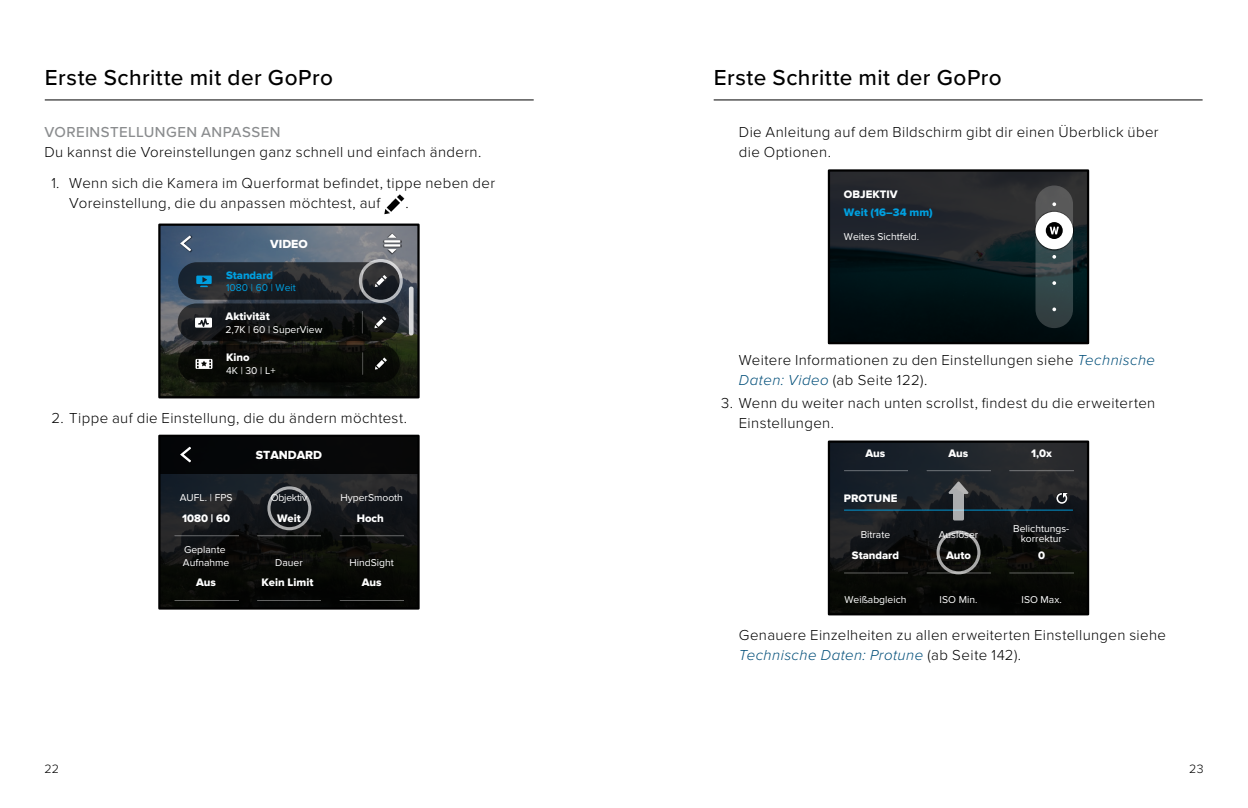
<style>
.page{position:relative;width:1248px;height:808px;background:#fff}
.page>*{position:absolute;margin:0;border:0;box-sizing:border-box;transform-origin:0 0}
.t1{font:500 22.5px "Proxima Nova";letter-spacing:.02em;color:#000}
.t2{font:300 15px/20px "Proxima Nova";letter-spacing:.025em;color:#000}
.t3{font:500 15px "Proxima Nova";letter-spacing:.035em;color:#8a8c8e}
.t4{font:300 12.5px "Proxima Nova";color:#000}
.t5{font:12.25px "Proxima Nova Extrabld";letter-spacing:-.005em;color:#fff}
.t6{font:11.25px "Proxima Nova Extrabld";color:#fff}
.t7{font:11.25px "Proxima Nova Extrabld";letter-spacing:-.005em;color:#009fdf}
.t8{font:10.25px/12.8px "Proxima Nova";color:#fff}
.t9{font:10.25px "Proxima Nova";color:#009fdf}
.s1{font-style:italic;color:#004e79}
</style>
<div class="page">
<svg style="left:384px;top:194px;width:20px;height:20px"></svg>
<svg style="left:161px;top:262px;width:243px;height:133px;background:#292f2e"></svg>
<svg style="left:178px;top:345px;width:184px;height:37px;background:#0a0b07"></svg>
<div style="left:362px;top:345px;width:37px;height:37px;background:#090a06"></div>
<svg style="left:375px;top:357px;width:12px;height:13px"></svg>
<svg style="left:362px;top:352px;width:1px;height:23px"></svg>
<svg style="left:195px;top:359px;width:17px;height:10px"></svg>
<svg style="left:178px;top:303px;width:183px;height:38px;background:#141618"></svg>
<svg style="left:361px;top:303px;width:38px;height:38px"></svg>
<svg style="left:374px;top:316px;width:12px;height:12px"></svg>
<svg style="left:361px;top:311px;width:1px;height:22px"></svg>
<svg style="left:195px;top:318px;width:17px;height:10px"></svg>
<svg style="left:178px;top:262px;width:184px;height:38px;background:#242a31"></svg>
<svg style="left:362px;top:262px;width:37px;height:38px"></svg>
<svg style="left:375px;top:275px;width:12px;height:12px"></svg>
<svg style="left:196px;top:276px;width:16px;height:11px"></svg>
<svg style="left:161px;top:227px;width:243px;height:35px;background:#5d6e82"></svg>
<hr style="left:174px;top:261px;width:229px;height:1px;background:#fff">
<img style="left:383px;top:233px;width:18px;height:21px">
<svg style="left:384px;top:234px;width:16px;height:19px"></svg>
<img style="left:179px;top:234px;width:13px;height:18px">
<svg style="left:180px;top:236px;width:11px;height:15px"></svg>
<svg style="left:404px;top:227px;width:12px;height:168px;background:#474c4a"></svg>
<hr style="left:409px;top:287px;width:4px;height:48px;background:#d6d7da">
<div style="left:158px;top:224px;width:261px;height:174px;border:2px solid #000"></div>
<div style="left:359px;top:259px;width:44px;height:44px;border:3px solid #fff;border-radius:50%"></div>
<svg style="left:161px;top:473px;width:255px;height:134px;background:#111314"></svg>
<hr style="left:339px;top:600px;width:64px;height:1px;background:#fff">
<hr style="left:257px;top:600px;width:64px;height:1px;background:#fff">
<hr style="left:174px;top:600px;width:64px;height:1px;background:#fff">
<hr style="left:339px;top:535px;width:64px;height:1px;background:#fff">
<hr style="left:257px;top:535px;width:64px;height:1px;background:#fff">
<hr style="left:174px;top:535px;width:64px;height:1px;background:#fff">
<div style="left:159px;top:436px;width:259px;height:37px;background:#050708"></div>
<svg style="left:180px;top:447px;width:11px;height:15px"></svg>
<div style="left:158px;top:435px;width:261px;height:175px;border:2px solid #000"></div>
<div style="left:267px;top:486px;width:44px;height:44px;border:3px solid #fff;border-radius:50%"></div>
<hr style="left:45px;top:99px;width:488px;height:1px;background:#000">
<hr style="left:713px;top:99px;width:489px;height:1px;background:#000">
<svg style="left:830px;top:172px;width:256px;height:169px;background:#121c20"></svg>
<svg style="left:1035px;top:185px;width:37px;height:143px;background:#394548"></svg>
<svg style="left:1052px;top:307px;width:4px;height:4px"></svg>
<svg style="left:1052px;top:281px;width:4px;height:4px"></svg>
<svg style="left:1052px;top:255px;width:4px;height:4px"></svg>
<svg style="left:1052px;top:202px;width:4px;height:4px"></svg>
<img style="left:1034px;top:211px;width:39px;height:39px">
<svg style="left:1035px;top:212px;width:37px;height:37px"></svg>
<svg style="left:1045px;top:222px;width:17px;height:17px"></svg>
<div style="left:827px;top:169px;width:262px;height:175px;border:2px solid #000"></div>
<svg style="left:830px;top:443px;width:256px;height:169px;background:#121516"></svg>
<hr style="left:1009px;top:572px;width:63px;height:1px;background:#fff">
<hr style="left:926px;top:572px;width:64px;height:1px;background:#fff">
<hr style="left:843px;top:572px;width:64px;height:1px;background:#fff">
<hr style="left:1009px;top:470px;width:63px;height:1px;background:#fff">
<hr style="left:926px;top:470px;width:64px;height:1px;background:#fff">
<hr style="left:843px;top:470px;width:64px;height:1px;background:#fff">
<div style="left:827px;top:440px;width:262px;height:175px;border:2px solid #000"></div>
<svg style="left:843px;top:481px;width:229px;height:39px;background:#232b31"></svg>
<div style="left:936px;top:530px;width:44px;height:44px;border:3px solid #fff;border-radius:50%"></div>
<h1 class="t1" style="left:45px;top:61px;width:289px">Erste Schritte mit der GoPro</h1>
<h1 class="t1" style="left:713px;top:61px;width:289px">Erste Schritte mit der GoPro</h1>
<p class="t2" style="left:738px;top:121px;width:421px">Die Anleitung auf dem Bildschirm gibt dir einen Überblick über die Optionen.</p>
<p class="t3" style="left:44px;top:121px;width:237px">VOREINSTELLUNGEN ANPASSEN</p>
<p class="t2" style="left:44px;top:141px;width:438px">Du kannst die Voreinstellungen ganz schnell und einfach ändern.</p>
<p class="t2" style="left:69px;top:172px;width:427px;text-indent:-18px">1. Wenn sich die Kamera im Querformat befindet, tippe neben der<br>Voreinstellung, die du anpassen möchtest, auf</p>
<p class="t6" style="left:843px;top:188px;width:55px">OBJEKTIV</p>
<p class="t2" style="left:405px;top:192px;width:5px">.</p>
<p class="t7" style="left:843px;top:206px;width:90px">Weit (16–34 mm)</p>
<p class="t5" style="left:270px;top:236px;width:39px">VIDEO</p>
<p class="t7" style="left:226px;top:268px;width:49px">Standard</p>
<p class="t9" style="left:226px;top:282px;width:71px">1080 | 60 | Weit</p>
<p class="t6" style="left:225px;top:310px;width:46px">Aktivität</p>
<p class="t8" style="left:225px;top:323px;width:98px">2,7K | 60 | SuperView</p>
<p class="t6" style="left:226px;top:351px;width:25px">Kino</p>
<p class="t8" style="left:226px;top:364px;width:51px">4K | 30 | L+</p>
<p class="t2" style="left:52px;top:407px;width:357px">2. Tippe auf die Einstellung, die du ändern möchtest.</p>
<p class="t8" style="left:180px;top:491px;width:54px">AUFL. | FPS</p>
<p class="t6" style="left:182px;top:511px;width:50px">1080 | 60</p>
<p class="t8" style="left:183px;top:543px;width:48px">Geplante<br>Aufnahme</p>
<p class="t5" style="left:256px;top:448px;width:68px">STANDARD</p>
<p class="t8" style="left:271px;top:491px;width:38px">Objektiv</p>
<p class="t8" style="left:340px;top:491px;width:64px">HyperSmooth</p>
<p class="t6" style="left:277px;top:511px;width:25px">Weit</p>
<p class="t6" style="left:357px;top:511px;width:29px">Hoch</p>
<p class="t8" style="left:275px;top:556px;width:29px">Dauer</p>
<p class="t8" style="left:349px;top:556px;width:46px">HindSight</p>
<p class="t6" style="left:196px;top:576px;width:21px">Aus</p>
<p class="t6" style="left:261px;top:576px;width:53px">Kein Limit</p>
<p class="t6" style="left:361px;top:576px;width:21px">Aus</p>
<p class="t8" style="left:843px;top:231px;width:77px">Weites Sichtfeld.</p>
<p class="t2" style="left:738px;top:349px;width:417px">Weitere Informationen zu den Einstellungen siehe <span class="s1">Technische<br>Daten: Video</span> (ab Seite 122).</p>
<p class="t2" style="left:738px;top:393px;width:418px;text-indent:-18px">3. Wenn du weiter nach unten scrollst, findest du die erweiterten<br>Einstellungen.</p>
<p class="t6" style="left:865px;top:446px;width:21px">Aus</p>
<p class="t6" style="left:948px;top:446px;width:21px">Aus</p>
<p class="t6" style="left:1031px;top:446px;width:22px">1,0x</p>
<p class="t6" style="left:843px;top:492px;width:55px">PROTUNE</p>
<p class="t8" style="left:860px;top:529px;width:31px">Bitrate</p>
<p class="t6" style="left:851px;top:549px;width:49px">Standard</p>
<p class="t8" style="left:938px;top:529px;width:41px">Auslöser</p>
<p class="t6" style="left:946px;top:549px;width:26px">Auto</p>
<p class="t8" style="left:1013px;top:523px;width:57px;line-height:10.2px;text-align:center">Belichtungs&shy;korrektur</p>
<p class="t6" style="left:1038px;top:549px;width:9px">0</p>
<p class="t8" style="left:844px;top:593px;width:63px">Weißabgleich</p>
<p class="t8" style="left:939px;top:593px;width:39px">ISO Min.</p>
<p class="t8" style="left:1021px;top:593px;width:42px">ISO Max.</p>
<p class="t2" style="left:738px;top:624px;width:428px">Genauere Einzelheiten zu allen erweiterten Einstellungen siehe<br><span class="s1">Technische Daten: Protune</span> (ab Seite 142).</p>
<p class="t4" style="left:44px;top:760px;width:16px">22</p>
<p class="t4" style="left:1189px;top:760px;width:16px">23</p>
</div>
